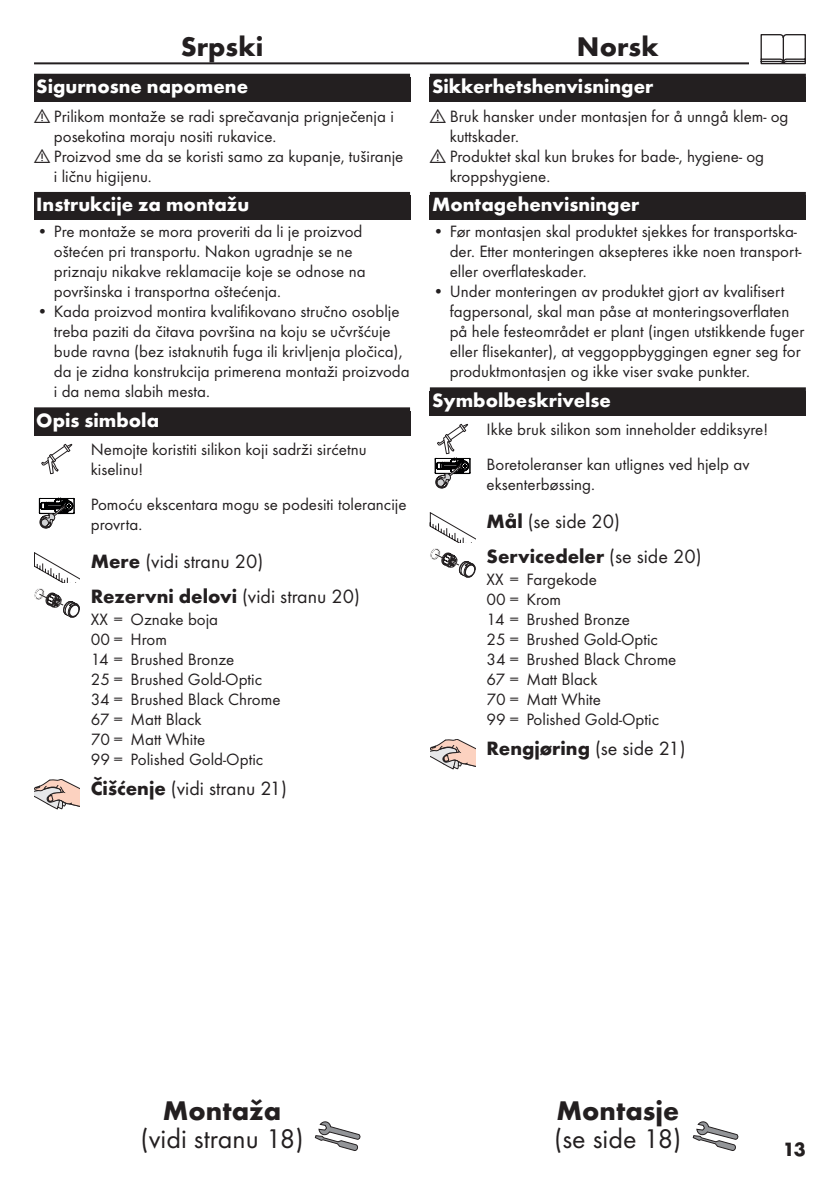
<style>
.page{position:relative;width:840px;height:1191px;background:#fff}
.page>*{position:absolute;margin:0;border:0;box-sizing:border-box;transform-origin:0 0}
.t1{font:700 28px "Futura TOT";color:#231f20}
.t2{font:28px "Futura TOT Boo";color:#231f20}
.t3{font:700 20px "Futura TOT";color:#fff}
.t4{font:700 20px "Futura TOT";color:#231f20}
.t5{font:20px "Futura TOT Boo";color:#231f20}
.t6{font:17px/20px "Futura TOT Boo";color:#231f20}
.s1{font-family:"Futura TOT";font-weight:700}
.s2{font-family:"Futura TOT Boo";font-weight:400}
</style>
<div class="page">
<hr style="left:34px;top:62px;width:771px;height:2px;background:#231f20">
<div style="left:748px;top:34px;width:68px;height:34px;background:#fff"></div>
<svg style="left:760px;top:34px;width:45px;height:30px"></svg>
<svg style="left:315px;top:1121px;width:45px;height:29px"></svg>
<div style="left:34px;top:74px;width:376px;height:28px;background:#231f20"></div>
<div style="left:34px;top:192px;width:376px;height:28px;background:#231f20"></div>
<div style="left:34px;top:407px;width:376px;height:28px;background:#231f20"></div>
<svg style="left:41px;top:444px;width:32px;height:30px"></svg>
<svg style="left:38px;top:498px;width:37px;height:30px"></svg>
<svg style="left:34px;top:552px;width:45px;height:66px"></svg>
<svg style="left:34px;top:779px;width:45px;height:30px"></svg>
<svg style="left:692px;top:1121px;width:45px;height:29px"></svg>
<div style="left:429px;top:74px;width:376px;height:28px;background:#231f20"></div>
<div style="left:429px;top:192px;width:376px;height:28px;background:#231f20"></div>
<div style="left:429px;top:387px;width:376px;height:28px;background:#231f20"></div>
<svg style="left:434px;top:424px;width:36px;height:64px"></svg>
<svg style="left:429px;top:512px;width:46px;height:66px"></svg>
<svg style="left:430px;top:739px;width:45px;height:30px"></svg>
<h1 class="t1" style="left:180px;top:29px;width:84px">Srpski</h1>
<p class="t3" style="left:36px;top:74px;width:213px">Sigurnosne napomene</p>
<p class="t6" style="left:34px;top:106px;width:361px"><sub>!</sub> Prilikom montaže se radi sprečavanja prignječenja i</p>
<p class="t6" style="left:54px;top:126px;width:224px">posekotina moraju nositi rukavice.</p>
<p class="t6" style="left:34px;top:146px;width:370px"><sub>!</sub> Proizvod sme da se koristi samo za kupanje, tuširanje</p>
<p class="t6" style="left:54px;top:166px;width:99px">i ličnu higijenu.</p>
<p class="t3" style="left:36px;top:192px;width:214px">Instrukcije za montažu</p>
<p class="t6" style="left:54px;top:221px;width:313px;text-indent:-17px">• Pre montaže se mora proveriti da li je proizvod oštećen pri transportu. Nakon ugradnje se ne priznaju nikakve reklamacije koje se odnose na površinska i transportna oštećenja.</p>
<p class="t6" style="left:54px;top:301px;width:357px;text-indent:-17px">• Kada proizvod montira kvalifikovano stručno osoblje treba paziti da čitava površina na koju se učvršćuje bude ravna (bez istaknutih fuga ili krivljenja pločica), da je zidna konstrukcija primerena montaži proizvoda i da nema slabih mesta.</p>
<p class="t3" style="left:36px;top:408px;width:124px">Opis simbola</p>
<p class="t6" style="left:91px;top:439px;width:277px">Nemojte koristiti silikon koji sadrži sirćetnu kiselinu!</p>
<p class="t6" style="left:91px;top:494px;width:317px">Pomoću ekscentara mogu se podesiti tolerancije provrta.</p>
<p class="t5" style="left:91px;top:549px;width:174px"><span class="s1">Mere</span> (vidi stranu 20)</p>
<p class="t4" style="left:91px;top:584px;width:270px">Rezervni delovi <span class="s2">(vidi stranu 20)</span></p>
<p class="t6" style="left:91px;top:609px;width:191px">XX = Oznake boja<br>00 = Hrom<br>14 = Brushed Bronze<br>25 = Brushed Gold-Optic<br>34 = Brushed Black Chrome<br>67 = Matt Black<br>70 = Matt White<br>99 = Polished Gold-Optic</p>
<p class="t5" style="left:91px;top:776px;width:198px"><span class="s1">Čišćenje</span> (vidi stranu 21)</p>
<h1 class="t1" style="left:576px;top:29px;width:83px">Norsk</h1>
<p class="t3" style="left:432px;top:74px;width:223px">Sikkerhetshenvisninger</p>
<p class="t6" style="left:429px;top:106px;width:360px"><sub>!</sub> Bruk hansker under montasjen for å unngå klem- og</p>
<p class="t6" style="left:449px;top:126px;width:71px">kuttskader.</p>
<p class="t6" style="left:429px;top:146px;width:336px"><sub>!</sub> Produktet skal kun brukes for bade-, hygiene- og</p>
<p class="t6" style="left:449px;top:166px;width:102px">kroppshygiene.</p>
<p class="t3" style="left:432px;top:192px;width:209px">Montagehenvisninger</p>
<p class="t6" style="left:449px;top:221px;width:353px;text-indent:-17px">• Før montasjen skal produktet sjekkes for transportska&shy;der. Etter monteringen aksepteres ikke noen transport&shy;eller overflateskader.</p>
<p class="t6" style="left:449px;top:281px;width:356px;text-indent:-17px">• Under monteringen av produktet gjort av kvalifisert fagpersonal, skal man påse at monteringsoverflaten på hele festeområdet er plant (ingen utstikkende fuger eller flisekanter), at veggoppbyggingen egner seg for produktmontasjen og ikke viser svake punkter.</p>
<p class="t3" style="left:432px;top:388px;width:180px">Symbolbeskrivelse</p>
<p class="t6" style="left:486px;top:412px;width:283px;line-height:34.2px">Ikke bruk silikon som inneholder eddiksyre!<br>Boretoleranser kan utlignes ved hjelp av</p>
<p class="t6" style="left:486px;top:474px;width:110px">eksenterbøssing.</p>
<p class="t5" style="left:486px;top:509px;width:135px"><span class="s1">Mål</span> (se side 20)</p>
<p class="t4" style="left:486px;top:544px;width:216px">Servicedeler <span class="s2">(se side 20)</span></p>
<p class="t6" style="left:486px;top:569px;width:191px">XX = Fargekode<br>00 = Krom<br>14 = Brushed Bronze<br>25 = Brushed Gold-Optic<br>34 = Brushed Black Chrome<br>67 = Matt Black<br>70 = Matt White<br>99 = Polished Gold-Optic</p>
<p class="t4" style="left:486px;top:735px;width:200px">Rengjøring <span class="s2">(se side 21)</span></p>
<h1 class="t1" style="left:163px;top:1093px;width:120px">Montaža</h1>
<h1 class="t2" style="left:140px;top:1121px;width:164px">(vidi stranu 18)</h1>
<h1 class="t1" style="left:556px;top:1093px;width:124px">Montasje</h1>
<h1 class="t2" style="left:554px;top:1121px;width:129px">(se side 18)</h1>
<p class="t4" style="left:782px;top:1136px;width:24px">13</p>
</div>
